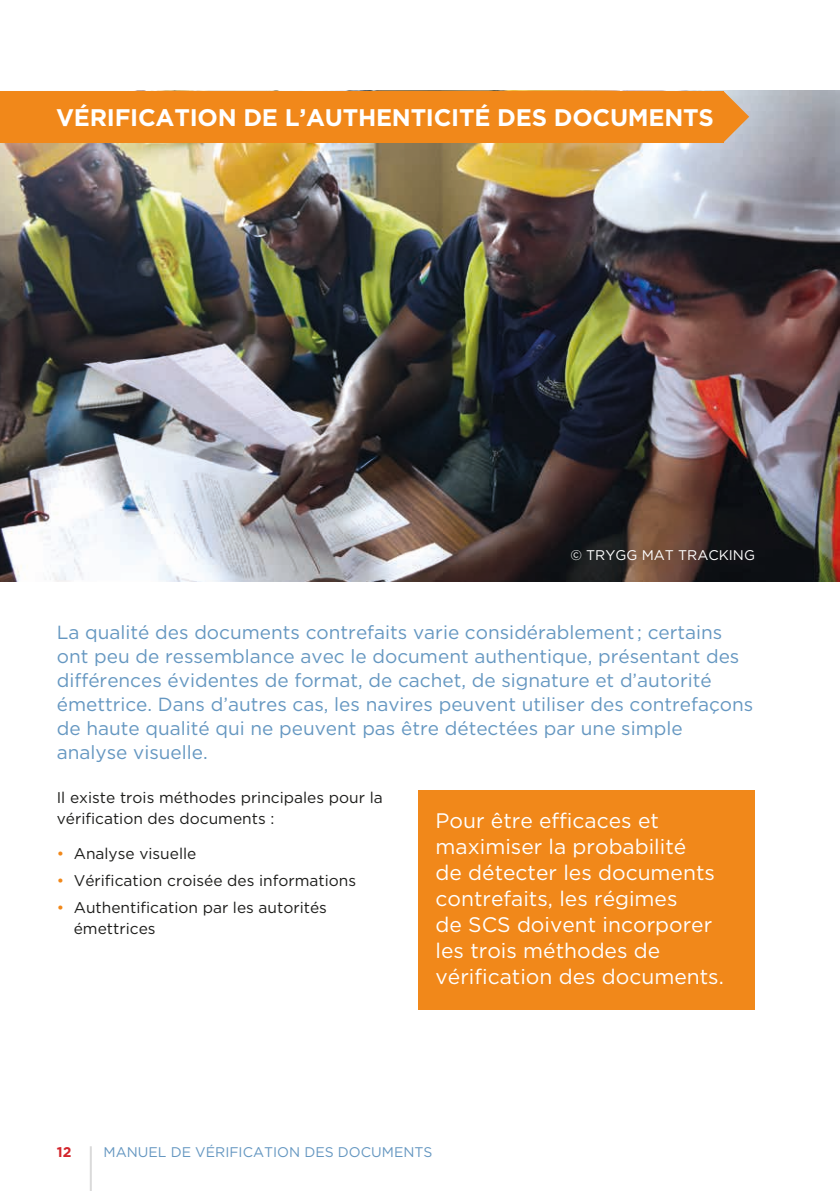
<style>
.page{position:relative;width:840px;height:1191px;background:#fff}
.page>*{position:absolute;margin:0;border:0;box-sizing:border-box;transform-origin:0 0}
.t1{font:700 24px "Gotham";letter-spacing:-.01em;color:#fff}
.t2{font:21px/26px "Gotham";color:#fff}
.t3{font:19px/24px "Gotham";color:#6597c1}
.t4{font:15.6px/21px "Gotham";color:#1d1d1b}
.t5{font:14px "Gotham";color:#6597c1}
.t6{font:14px "Gotham";color:#fff}
.t7{font:700 14px "Gotham";color:#d3252c}
.s1{color:#f1881a}
</style>
<div class="page">
<img style="left:0;top:91px;width:839px;height:490px">
<svg style="left:723px;top:91px;width:25px;height:51px"></svg>
<div style="left:0;top:91px;width:723px;height:52px;background:#f1881a"></div>
<hr style="left:90px;top:1146px;width:2px;height:45px;background:#dadada">
<div style="left:418px;top:790px;width:336px;height:219px;background:#f1881a"></div>
<p class="t1" style="left:56px;top:101px;width:658px">VÉRIFICATION DE L’AUTHENTICITÉ DES DOCUMENTS</p>
<p class="t6" style="left:570px;top:546px;width:186px">© TRYGG MAT TRACKING</p>
<p class="t3" style="left:57px;top:620px;width:697px">La qualité des documents contrefaits varie considérablement ; certains ont peu de ressemblance avec le document authentique, présentant des différences évidentes de format, de cachet, de signature et d’autorité émettrice. Dans d’autres cas, les navires peuvent utiliser des contrefaçons de haute qualité qui ne peuvent pas être détectées par une simple analyse visuelle.</p>
<p class="t4" style="left:57px;top:787px;width:327px">Il existe trois méthodes principales pour la vérification des documents :</p>
<p class="t4" style="left:57px;top:843px;width:141px"><span class="s1">•</span> Analyse visuelle</p>
<p class="t4" style="left:57px;top:869px;width:301px"><span class="s1">•</span> Vérification croisée des informations</p>
<p class="t4" style="left:74px;top:896px;width:254px;text-indent:-17px"><span class="s1">•</span> Authentification par les autorités émettrices</p>
<p class="t2" style="left:435px;top:807px;width:289px">Pour être efficaces et maximiser la probabilité<br>de détecter les documents contrefaits, les régimes<br>de SCS doivent incorporer les trois méthodes de vérification des documents.</p>
<p class="t7" style="left:57px;top:1142px;width:16px">12</p>
<p class="t5" style="left:103px;top:1142px;width:330px">MANUEL DE VÉRIFICATION DES DOCUMENTS</p>
</div>
